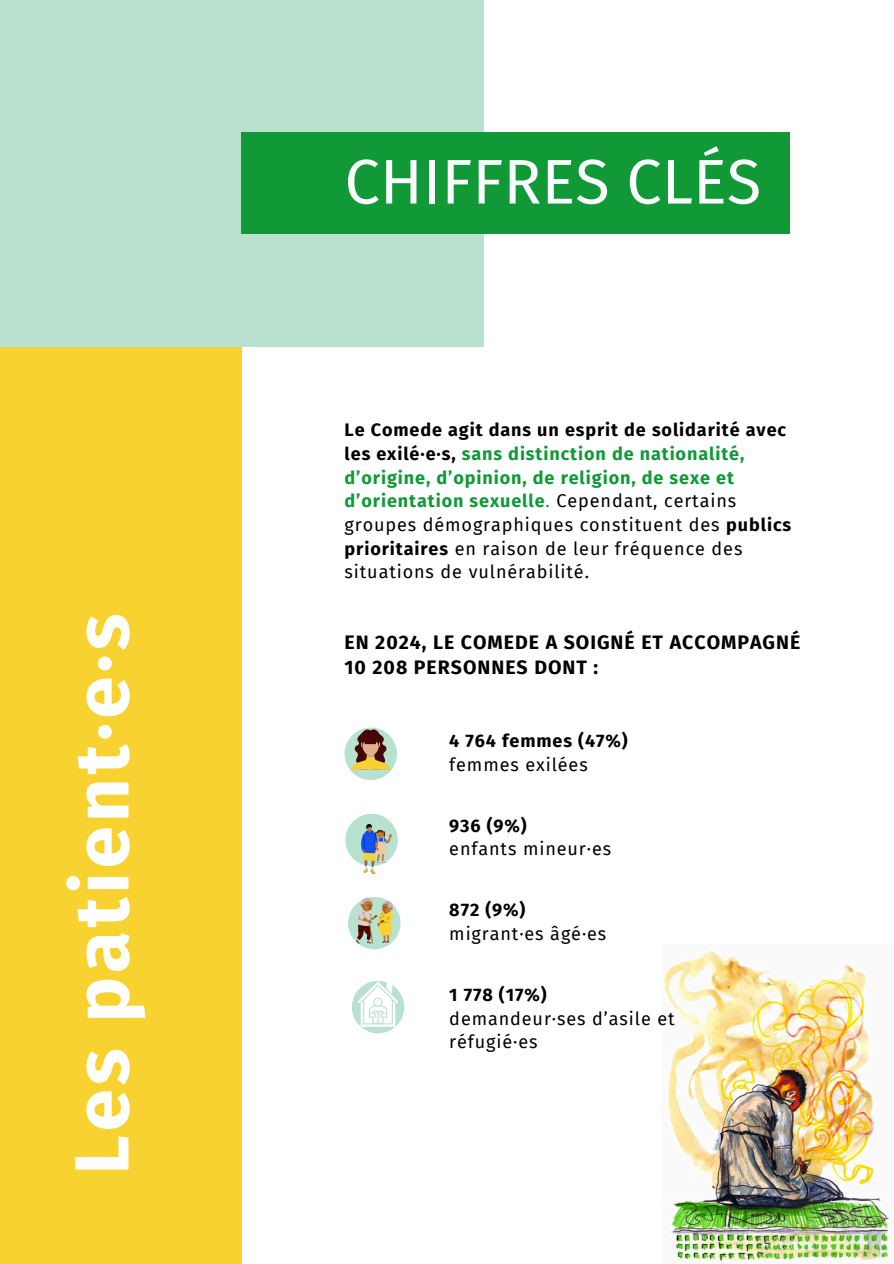
<style>
.page{position:relative;width:894px;height:1264px;background:#fff}
.page>*{position:absolute;margin:0;border:0;box-sizing:border-box;transform-origin:0 0}
.t1{font:700 76.5px "Fira Sans";letter-spacing:.05em;color:#fff}
.t2{font:63px "Fira Sans";color:#fbfdfe}
.t3{font:700 19.5px/24.8px "Fira Sans";letter-spacing:.05em;color:#000}
.t4{font:18px/23.7px "Fira Sans";letter-spacing:.05em;color:#000}
.t5{font:700 18px "Fira Sans";letter-spacing:.05em;color:#000}
.s1{font-weight:700}
.s2{font-weight:700;color:#119937}
.s3{color:#119937}
</style>
<div class="page">
<div style="left:0;top:0;width:241px;height:1263px;background:#f8d231"></div>
<div style="left:0;top:0;width:483px;height:346px;background:#b9e1d0"></div>
<div style="left:241px;top:133px;width:548px;height:101px;background:#119937"></div>
<div style="left:352px;top:980px;width:52px;height:53px;background:#b9e1d0;border-radius:50%"></div>
<svg style="left:358px;top:980px;width:40px;height:46px"></svg>
<div style="left:345px;top:813px;width:53px;height:53px;background:#b9e1d0;border-radius:50%"></div>
<img style="left:362px;top:824px;width:15px;height:49px">
<svg style="left:374px;top:829px;width:18px;height:34px"></svg>
<div style="left:348px;top:896px;width:52px;height:53px;background:#b9e1d0;border-radius:50%"></div>
<svg style="left:355px;top:897px;width:39px;height:46px"></svg>
<div style="left:344px;top:727px;width:53px;height:53px;background:#b9e1d0;border-radius:50%"></div>
<svg style="left:351px;top:729px;width:38px;height:40px"></svg>
<img style="left:661px;top:951px;width:230px;height:310px">
<h1 class="t1" style="left:57px;top:1174px;width:562px;rotate:-90deg">Les patient·e·s</h1>
<h2 class="t2" style="left:344px;top:145px;width:418px">CHIFFRES CLÉS</h2>
<p class="t4" style="left:344px;top:418px;width:448px"><span class="s1">Le Comede agit dans un esprit de solidarité avec les exilé·e·s,</span> <span class="s2">sans distinction de nationalité, d’origine, d’opinion, de religion, de sexe et d’orientation sexuelle</span><span class="s3">.</span> Cependant, certains groupes démographiques constituent des <span class="s1">publics prioritaires</span> en raison de leur fréquence des situations de vulnérabilité.</p>
<p class="t3" style="left:344px;top:630px;width:457px">EN 2024, LE COMEDE A SOIGNÉ ET ACCOMPAGNÉ<br>10 208 PERSONNES DONT :</p>
<p class="t5" style="left:449px;top:730px;width:180px">4 764 femmes (47%)</p>
<p class="t4" style="left:449px;top:752px;width:140px">femmes exilées</p>
<p class="t5" style="left:449px;top:815px;width:79px">936 (9%)</p>
<p class="t4" style="left:449px;top:837px;width:163px">enfants mineur·es</p>
<p class="t5" style="left:449px;top:899px;width:78px">872 (9%)</p>
<p class="t4" style="left:449px;top:922px;width:158px">migrant·es âgé·es</p>
<p class="t5" style="left:449px;top:984px;width:99px">1 778 (17%)</p>
<p class="t4" style="left:449px;top:1006px;width:227px">demandeur·ses d’asile et réfugié·es</p>
</div>
